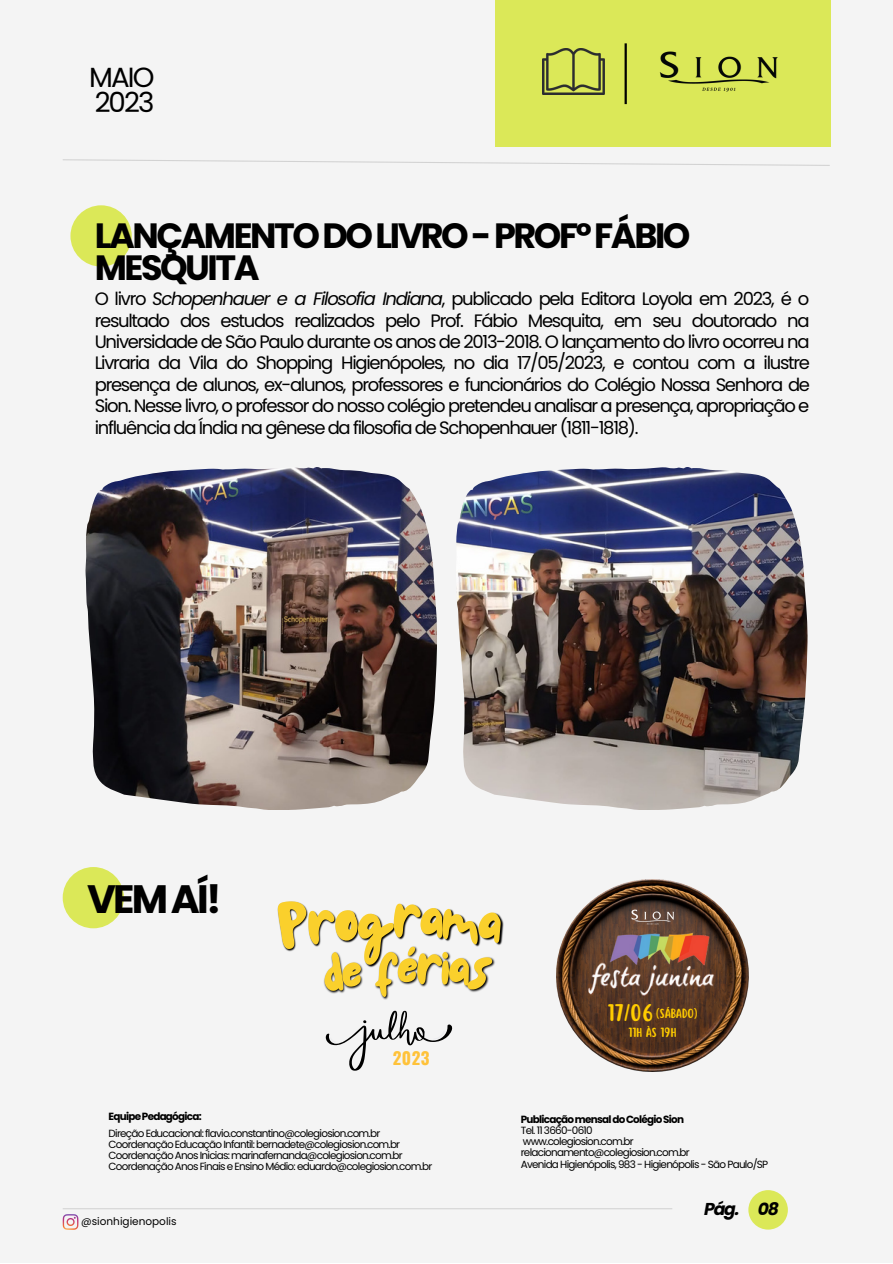
<style>
.page{position:relative;width:893px;height:1264px;background:#fff}
.page>*{position:absolute;margin:0;border:0;box-sizing:border-box;transform-origin:0 0}
.t1{font:63.15px "NF Lepetitcochon Regular";color:#fad02c}
.t2{font:57.75px "NF Lepetitcochon Regular";color:#fad02c}
.t3{font:700 39.6px "Poppins";letter-spacing:-.07em;color:#000}
.t4{font:700 35.1px/31.5px "Poppins";letter-spacing:-.07em;color:#000}
.t5{font:27.75px/24.8px "Poppins";letter-spacing:-.07em;color:#000}
.t6{font:21px "Scripter";color:#fc0}
.t7{font:18px/21.3px "Poppins";letter-spacing:-.07em;color:#000;text-align:justify}
.t8{font:italic 700 17.25px "Poppins";color:#000}
.t9{font:700 16.95px "Oswald";color:#ffc23a}
.t10{font:11.7px "Scripter";color:#fc0}
.t11{font:10.5px "Poppins";color:#000}
.t12{font:10.35px "Poppins";letter-spacing:-.07em;color:#000}
.t13{font:700 10.35px "Poppins";letter-spacing:-.07em;color:#000}
.s1{font-style:italic}
</style>
<div class="page">
<div style="left:0;top:0;width:892px;height:1262px;background:#f4f4f4"></div>
<hr style="left:63px;top:1208px;width:609px;height:1px;background:#000">
<div style="left:748px;top:1190px;width:39px;height:39px;background:#dbe858;border-radius:50%"></div>
<div style="left:495px;top:0;width:335px;height:147px;background:#dbe858"></div>
<img style="left:542px;top:49px;width:62px;height:46px">
<hr style="left:624px;top:43px;width:2px;height:61px;background:#000">
<svg style="left:63px;top:159px;width:767px;height:7px"></svg>
<img style="left:659px;top:51px;width:119px;height:41px">
<svg style="left:63px;top:1214px;width:15px;height:15px"></svg>
<div style="left:63px;top:867px;width:61px;height:61px;background:#dbe858;border-radius:50%"></div>
<svg style="left:326px;top:1010px;width:127px;height:60px"></svg>
<img style="left:556px;top:879px;width:192px;height:191px">
<img style="left:628px;top:906px;width:49px;height:21px">
<img style="left:608px;top:932px;width:107px;height:23px">
<img style="left:584px;top:955px;width:136px;height:48px">
<div style="left:70px;top:205px;width:62px;height:61px;background:#dbe858;border-radius:50%"></div>
<img style="left:85px;top:467px;width:351px;height:342px">
<img style="left:456px;top:467px;width:351px;height:342px">
<svg style="left:277px;top:901px;width:225px;height:96px"></svg>
<p class="t5" style="left:89px;top:65px;width:67px">MAIO<br>2023</p>
<p class="t4" style="left:95px;top:220px;width:597px">LANÇAMENTODOLIVRO-PROFºFÁBIO<br>MESQUITA</p>
<p class="t7" style="left:95px;top:288px;width:716px">O livro <span class="s1">Schopenhauer e a Filosofia Indiana</span>, publicado pela Editora Loyola em 2023, é o resultado dos estudos realizados pelo Prof. Fábio Mesquita, em seu doutorado na Universidade de São Paulo durante os anos de 2013-2018. O lançamento do livro ocorreu na Livraria da Vila do Shopping Higienópoles, no dia 17/05/2023, e contou com a ilustre presença de alunos, ex-alunos, professores e funcionários do Colégio Nossa Senhora de Sion. Nesse livro, o professor do nosso colégio pretendeu analisar a presença, apropriação e influência da Índia na gênese da filosofia de Schopenhauer (1811-1818).</p>
<p class="t3" style="left:87px;top:871px;width:136px">VEMAÍ!</p>
<p class="t1" style="left:393px;top:872px;width:31px">r</p>
<p class="t2" style="left:416px;top:924px;width:28px">r</p>
<p class="t9" style="left:393px;top:1044px;width:38px">2023</p>
<p class="t13" style="left:109px;top:1109px;width:95px">EquipePedagógica:</p>
<p class="t12" style="left:109px;top:1125px;width:273px">Direção Educacional: flavio.constantino@colegiosion.com.br</p>
<p class="t12" style="left:109px;top:1136px;width:293px">Coordenação Educação Infantil: bernadete@colegiosion.com.br</p>
<p class="t12" style="left:109px;top:1148px;width:295px">Coordenação Anos Inicias: marinafernanda@colegiosion.com.br</p>
<p class="t12" style="left:109px;top:1159px;width:325px">Coordenação Anos Finais e Ensino Médio: eduardo@colegiosion.com.br</p>
<p class="t11" style="left:81px;top:1213px;width:97px">@sionhigienopolis</p>
<p class="t6" style="left:607px;top:1002px;width:47px">17/06</p>
<p class="t10" style="left:656px;top:1007px;width:43px">(SÁBADO)</p>
<p class="t10" style="left:628px;top:1026px;width:49px">11H ÀS 19H</p>
<p class="t13" style="left:521px;top:1111px;width:165px">PublicaçãomensaldoColégioSion</p>
<p class="t12" style="left:521px;top:1122px;width:73px">Tel. 11 3660-0610</p>
<p class="t12" style="left:523px;top:1134px;width:112px">www.colegiosion.com.br</p>
<p class="t12" style="left:521px;top:1145px;width:170px">relacionamento@colegiosion.com.br</p>
<p class="t12" style="left:521px;top:1156px;width:249px">Avenida Higienópolis, 983 - Higienópolis - São Paulo/SP</p>
<p class="t8" style="left:704px;top:1196px;width:37px">Pág.</p>
<p class="t8" style="left:757px;top:1196px;width:23px">08</p>
</div>
